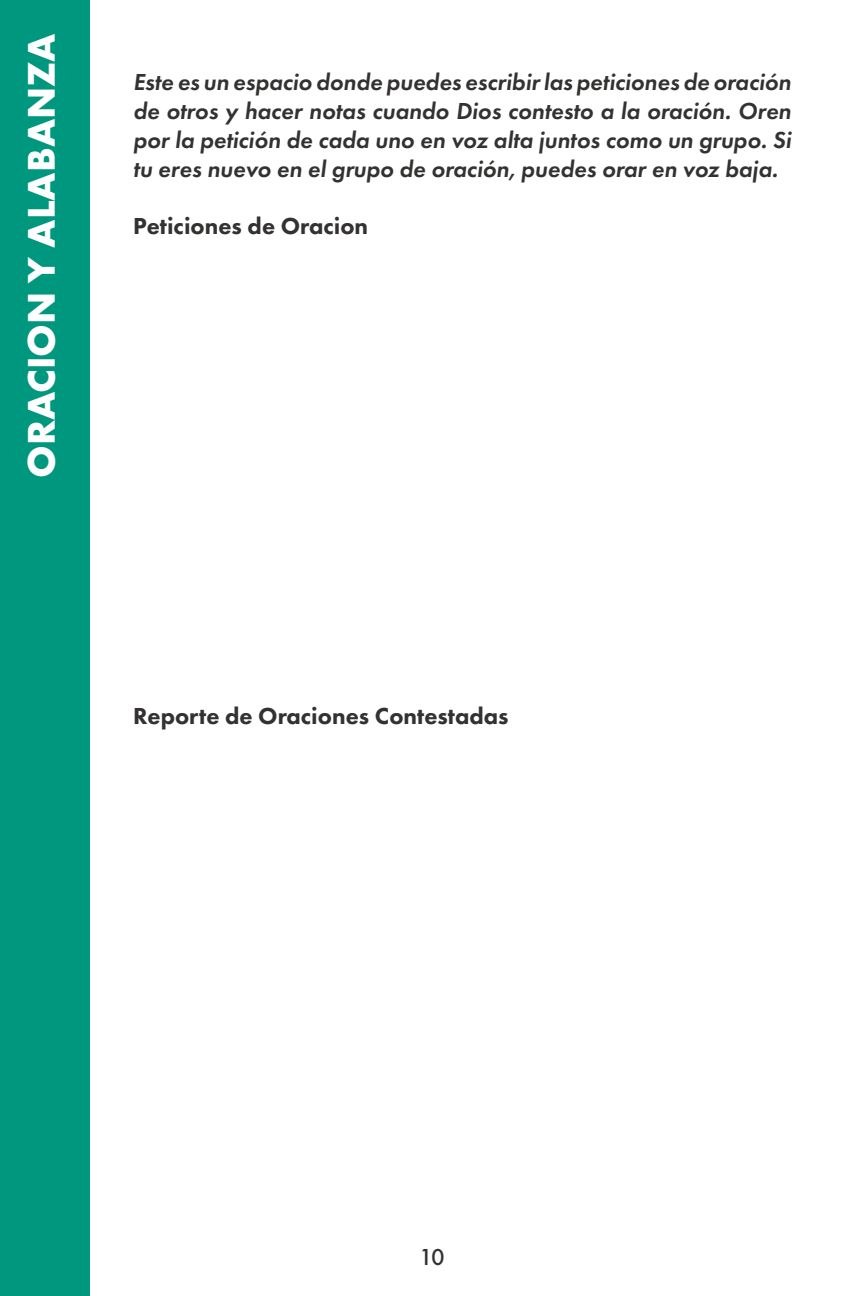
<style>
.page{position:relative;width:864px;height:1296px;background:#fff}
.page>*{position:absolute;margin:0;border:0;box-sizing:border-box;transform-origin:0 0}
.t1{font:700 40px "Futura PT";color:#fff}
.t2{font:italic 600 24px/28.8px "Futura PT";color:#343231;text-align:justify}
.t3{font:800 24px "Futura PT";color:#343231}
.t4{font:500 24px "Futura PT";color:#343231}
</style>
<div class="page">
<div style="left:0;top:0;width:89px;height:1296px;background:#00977f"></div>
<h1 class="t1" style="left:16px;top:478px;width:446px;rotate:-90deg">ORACION Y ALABANZA</h1>
<p class="t2" style="left:133px;top:67px;width:660px">Este es un espacio donde puedes escribir las peticiones de oración de otros y hacer notas cuando Dios contesto a la oración. Oren por la petición de cada uno en voz alta juntos como un grupo. Si tu eres nuevo en el grupo de oración, puedes orar en voz baja.</p>
<p class="t3" style="left:133px;top:211px;width:237px">Peticiones de Oracion</p>
<p class="t3" style="left:133px;top:701px;width:377px">Reporte de Oraciones Contestadas</p>
<p class="t4" style="left:419px;top:1243px;width:27px">10</p>
</div>
